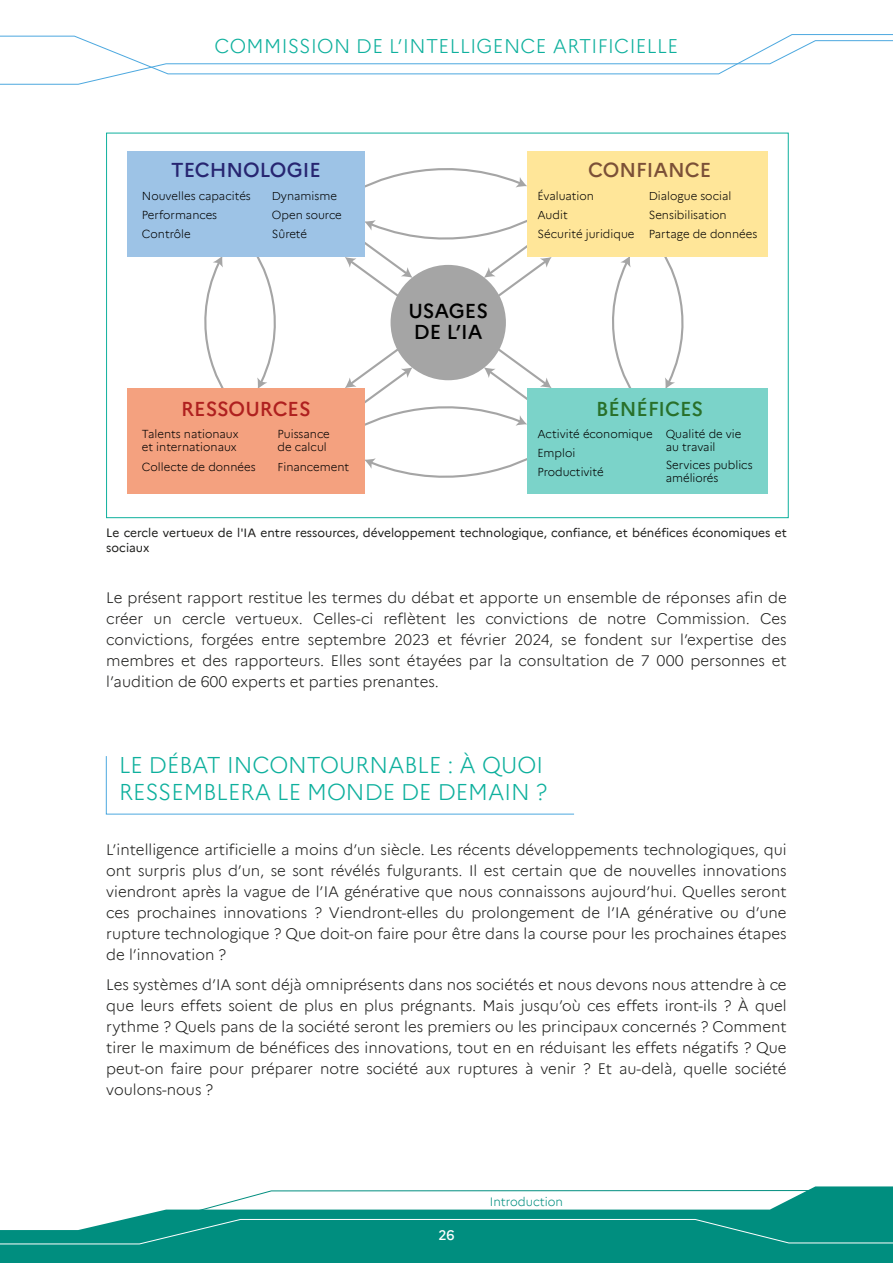
<style>
.page{position:relative;width:893px;height:1263px;background:#fff}
.page>*{position:absolute;margin:0;border:0;box-sizing:border-box;transform-origin:0 0}
.TITRE-02-VERT_SANS_L{font:300 22.5px/27px "Marianne";color:#0eb09d}
.t1{font:500 19.95px/20.5px "Marianne";color:#000}
.t2{font:500 19.95px "Marianne";color:#272571}
.t3{font:500 19.95px "Marianne";color:#af201f}
.t4{font:500 19.95px "Marianne";color:#7b5037}
.t5{font:500 19.95px "Marianne";color:#29702a}
.t6{font:300 19.5px "Marianne";letter-spacing:.02em;color:#0eb09d}
.CDT{font:300 15px/21px "Marianne";color:#1d1d1b;text-align:justify}
.t7{font:500 13.5px "Marianne";color:#fff}
.Legende{font:12px/15px "Marianne";color:#1d1d1b}
.CDT-2{font:300 12px "Marianne";color:#008e7f}
.t8{font:300 11.4px/19px "Marianne";color:#000}
</style>
<div class="page">
<svg style="left:0;top:1186px;width:893px;height:77px;fill:#008e7f"></svg>
<svg style="left:0;top:34px;width:893px;height:51px"></svg>
<svg style="left:106px;top:756px;width:468px;height:59px"></svg>
<svg style="left:185px;top:256px;width:41px;height:133px"></svg>
<svg style="left:254px;top:256px;width:41px;height:133px"></svg>
<svg style="left:364px;top:151px;width:163px;height:39px"></svg>
<svg style="left:364px;top:456px;width:163px;height:38px"></svg>
<svg style="left:593px;top:256px;width:41px;height:133px"></svg>
<svg style="left:661px;top:256px;width:41px;height:133px"></svg>
<svg style="left:345px;top:218px;width:207px;height:82px"></svg>
<svg style="left:345px;top:345px;width:207px;height:83px"></svg>
<div style="left:128px;top:151px;width:236px;height:105px;background:#9dc3e6"></div>
<div style="left:127px;top:389px;width:237px;height:105px;background:#f4a17f"></div>
<div style="left:527px;top:151px;width:240px;height:105px;background:#ffe699"></div>
<div style="left:527px;top:389px;width:240px;height:105px;background:#7bd3c9"></div>
<div style="left:391px;top:265px;width:115px;height:115px;background:#a5a5a5;border-radius:50%"></div>
<svg style="left:0;top:1190px;width:893px;height:54px"></svg>
<h3 class="t6" style="left:215px;top:31px;width:465px">COMMISSION DE L’INTELLIGENCE ARTIFICIELLE</h3>
<p class="t2" style="left:171px;top:155px;width:151px">TECHNOLOGIE</p>
<p class="t4" style="left:588px;top:155px;width:125px">CONFIANCE</p>
<p class="t8" style="left:142px;top:186px;width:111px">Nouvelles capacités<br>Performances<br>Contrôle</p>
<p class="t8" style="left:272px;top:186px;width:72px">Dynamisme<br>Open source<br>Sûreté</p>
<p class="t8" style="left:537px;top:186px;width:99px">Évaluation<br>Audit<br>Sécurité juridique</p>
<p class="t8" style="left:649px;top:186px;width:110px">Dialogue social<br>Sensibilisation<br>Partage de données</p>
<p class="t1" style="left:408px;top:299px;width:81px">USAGES<br>DE L’IA</p>
<p class="t3" style="left:181px;top:394px;width:131px">RESSOURCES</p>
<p class="t5" style="left:596px;top:394px;width:109px">BÉNÉFICES</p>
<p class="t8" style="left:142px;top:426px;width:98px;line-height:13.4px">Talents nationaux et internationaux</p>
<p class="t8" style="left:142px;top:456px;width:115px">Collecte de données</p>
<p class="t8" style="left:278px;top:426px;width:54px;line-height:13.4px">Puissance de calcul</p>
<p class="t8" style="left:278px;top:456px;width:73px">Financement</p>
<p class="t8" style="left:537px;top:423px;width:117px">Activité économique<br>Emploi<br>Productivité</p>
<p class="t8" style="left:666px;top:426px;width:77px;line-height:13.4px">Qualité de vie au travail</p>
<p class="t8" style="left:666px;top:457px;width:88px;line-height:13.4px">Services publics améliorés</p>
<p class="Legende" style="left:106px;top:524px;width:682px">Le cercle vertueux de l'IA entre ressources, développement technologique, confiance, et bénéfices économiques et sociaux</p>
<p class="CDT" style="left:106px;top:586px;width:682px">Le présent rapport restitue les termes du débat et apporte un ensemble de réponses afin de créer un cercle vertueux. Celles-ci reflètent les convictions de notre Commission. Ces convictions, forgées entre septembre 2023 et février 2024, se fondent sur l’expertise des membres et des rapporteurs. Elles sont étayées par la consultation de 7 000 personnes et l’audition de 600 experts et parties prenantes.</p>
<p class="TITRE-02-VERT_SANS_L" style="left:119px;top:750px;width:430px">LE DÉBAT INCONTOURNABLE : À QUOI<br>RESSEMBLERA LE MONDE DE DEMAIN ?</p>
<p class="CDT" style="left:106px;top:838px;width:682px">L’intelligence artificielle a moins d’un siècle. Les récents développements technologiques, qui ont surpris plus d’un, se sont révélés fulgurants. Il est certain que de nouvelles innovations viendront après la vague de l’IA générative que nous connaissons aujourd’hui. Quelles seront ces prochaines innovations ? Viendront-elles du prolongement de l’IA générative ou d’une rupture technologique ? Que doit-on faire pour être dans la course pour les prochaines étapes de l’innovation ?</p>
<p class="CDT" style="left:106px;top:972px;width:682px">Les systèmes d’IA sont déjà omniprésents dans nos sociétés et nous devons nous attendre à ce que leurs effets soient de plus en plus prégnants. Mais jusqu’où ces effets iront-ils ? À quel rythme ? Quels pans de la société seront les premiers ou les principaux concernés ? Comment tirer le maximum de bénéfices des innovations, tout en en réduisant les effets négatifs ? Que peut-on faire pour préparer notre société aux ruptures à venir ? Et au-delà, quelle société voulons-nous ?</p>
<p class="t7" style="left:438px;top:1225px;width:18px">26</p>
<p class="CDT-2" style="left:490px;top:1192px;width:75px">Introduction</p>
</div>
